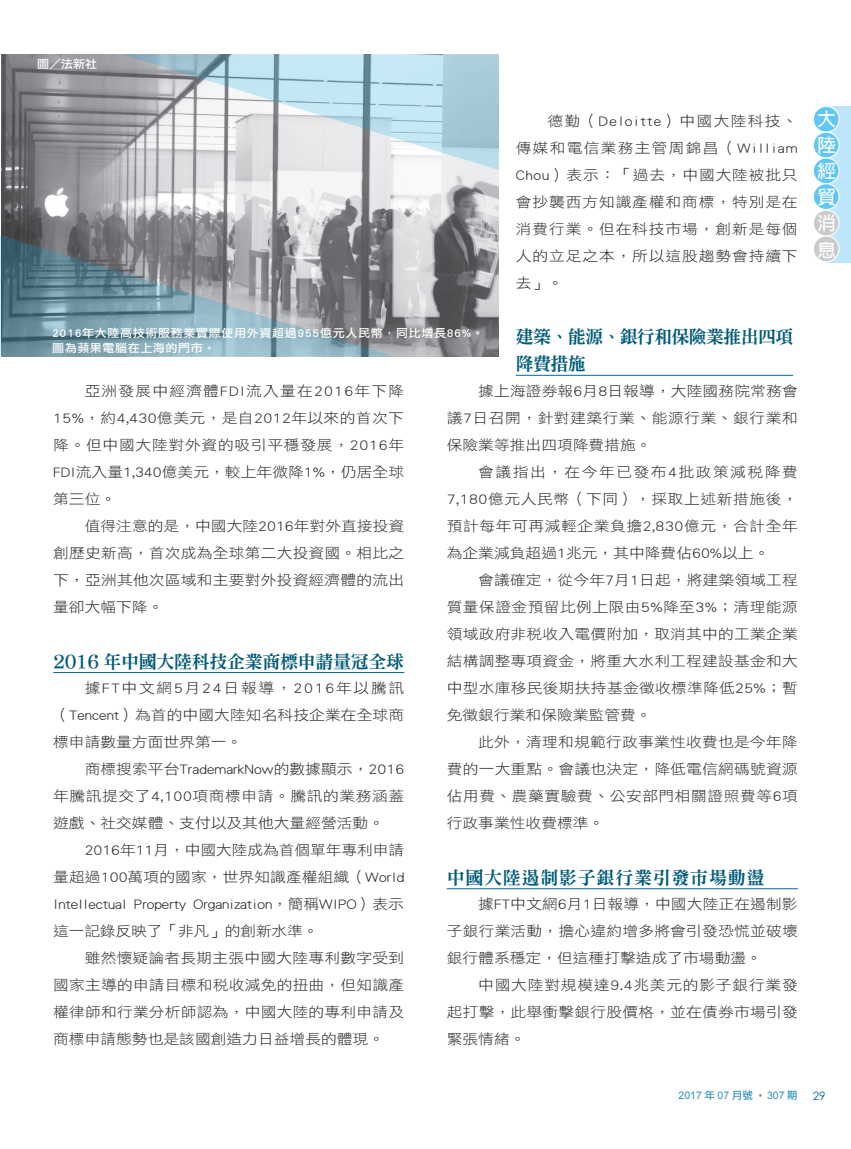
<style>
.page{position:relative;width:851px;height:1149px;background:#fff}
.page>*{position:absolute;margin:0;border:0;box-sizing:border-box;transform-origin:0 0}
.t1{font:700 18.45px/26.1px "Lin Gothic";color:#fff;text-align:justify}
.內文大標_無底線{font:18px "DFN Ming W9 WINP BF";letter-spacing:-.02em;color:#005b79}
.內文大標{font:18px/27px "DFN Ming W9 WINP BF";letter-spacing:-.04em;color:#005b79}
.內文大標_無底線-2{font:18px "DFN Ming W9 WINP BF";letter-spacing:.04em;color:#005b79}
.內文{font:14.1px/27px "DF Li Hei Std W3";letter-spacing:.015em;color:#2a2828;text-align:justify;scale:1.11 1}
.t2{font:11.55px "Century Gothic";color:#006995}
.圖說{font:11.4px/14.4px "DF Li Hei Std W5";letter-spacing:.055em;color:#fff;scale:1.05 1}
.t3{font:10.5px "Arial";color:#3592b9}
.s1{font-family:"DF Li Hei Std W5"}
.s2{font-family:"Adobe Ming Std";font-weight:300;color:#85878a}
</style>
<div class="page">
<hr style="left:53px;top:672px;width:351px;height:1px;background:#006995">
<hr style="left:516px;top:375px;width:277px;height:1px;background:#006995">
<hr style="left:446px;top:888px;width:351px;height:1px;background:#006995">
<svg style="left:0;top:54px;width:499px;height:302px;background:#a0acb2"></svg>
<div style="left:826px;top:106px;width:24px;height:156px;background:#bde6fc"></div>
<div style="left:813px;top:106px;width:26px;height:26px;background:#60c6f4;border-radius:50%"></div>
<div style="left:812px;top:106px;width:27px;height:27px;border:1px solid #fff;border-radius:50%"></div>
<div style="left:813px;top:210px;width:26px;height:26px;background:#c9cacc;border-radius:50%"></div>
<div style="left:812px;top:210px;width:27px;height:26px;border:1px solid #fff;border-radius:50%"></div>
<div style="left:813px;top:132px;width:26px;height:26px;background:#60c6f4;border-radius:50%"></div>
<div style="left:812px;top:132px;width:27px;height:26px;border:1px solid #fff;border-radius:50%"></div>
<div style="left:813px;top:236px;width:26px;height:26px;background:#c9cacc;border-radius:50%"></div>
<div style="left:812px;top:235px;width:27px;height:27px;border:1px solid #fff;border-radius:50%"></div>
<div style="left:813px;top:158px;width:26px;height:26px;background:#60c6f4;border-radius:50%"></div>
<div style="left:812px;top:157px;width:27px;height:27px;border:1px solid #fff;border-radius:50%"></div>
<div style="left:813px;top:184px;width:26px;height:25px;background:#60c6f4;border-radius:50%"></div>
<div style="left:812px;top:183px;width:27px;height:27px;border:1px solid #fff;border-radius:50%"></div>
<p class="圖說" style="left:37px;top:57px;width:59px">圖／法新社</p>
<p class="內文" style="left:516px;top:107px;width:255px;text-indent:32px">德勤（Deloitte）中國大陸科技、傳媒和電信業務主管周錦昌（William Chou）表示：「過去，中國大陸被批只會抄襲西方知識產權和商標，特別是在消費行業。但在科技市場，創新是每個人的立足之本，所以這股趨勢會持續下去」。</p>
<p class="內文大標" style="left:516px;top:323px;width:279px">建築、能源、銀行和保險業推出四項降費措施</p>
<p class="內文" style="left:446px;top:377px;width:318px;text-indent:32px">據上海證券報6月8日報導，大陸國務院常務會議7日召開，針對建築行業、能源行業、銀行業和保險業等推出四項降費措施。</p>
<p class="內文" style="left:446px;top:458px;width:318px;text-indent:32px">會議指出，在今年已發布4批政策減稅降費7,180億元人民幣（下同），採取上述新措施後，預計每年可再減輕企業負擔2,830億元，合計全年為企業減負超過1兆元，其中降費佔60%以上。</p>
<p class="內文" style="left:446px;top:566px;width:318px;text-indent:32px">會議確定，從今年7月1日起，將建築領域工程質量保證金預留比例上限由5%降至3%；清理能源領域政府非稅收入電價附加，取消其中的工業企業結構調整專項資金，將重大水利工程建設基金和大中型水庫移民後期扶持基金徵收標準降低25%；暫免徵銀行業和保險業監管費。</p>
<p class="內文" style="left:446px;top:728px;width:318px;text-indent:32px">此外，清理和規範行政事業性收費也是今年降費的一大重點。會議也決定，降低電信網碼號資源佔用費、農藥實驗費、公安部門相關證照費等6項行政事業性收費標準。</p>
<p class="內文大標_無底線-2" style="left:446px;top:868px;width:319px">中國大陸遏制影子銀行業引發市場動盪</p>
<p class="內文" style="left:446px;top:890px;width:318px;text-indent:32px">據FT中文網6月1日報導，中國大陸正在遏制影子銀行業活動，擔心違約增多將會引發恐慌並破壞銀行體系穩定，但這種打擊造成了市場動盪。</p>
<p class="內文" style="left:446px;top:971px;width:318px;text-indent:32px">中國大陸對規模達9.4兆美元的影子銀行業發起打擊，此舉衝擊銀行股價格，並在債券市場引發緊張情緒。</p>
<p class="圖說" style="left:52px;top:326px;width:412px">2016年大陸高技術服務業實際使用外資超過955億元人民幣，同比增長86%。圖為蘋果電腦在上海的門市。</p>
<p class="內文" style="left:53px;top:377px;width:318px;text-indent:32px">亞洲發展中經濟體FDI流入量在2016年下降15%，約4,430億美元，是自2012年以來的首次下降。但中國大陸對外資的吸引平穩發展，2016年FDI流入量1,340億美元，較上年微降1%，仍居全球第三位。</p>
<p class="內文" style="left:53px;top:512px;width:318px;text-indent:32px">值得注意的是，中國大陸2016年對外直接投資創歷史新高，首次成為全球第二大投資國。相比之下，亞洲其他次區域和主要對外投資經濟體的流出量卻大幅下降。</p>
<p class="內文大標_無底線" style="left:53px;top:652px;width:352px">2016 年中國大陸科技企業商標申請量冠全球</p>
<p class="內文" style="left:53px;top:674px;width:318px;text-indent:32px">據FT中文網5月24日報導，2016年以騰訊（Tencent）為首的中國大陸知名科技企業在全球商標申請數量方面世界第一。</p>
<p class="內文" style="left:53px;top:755px;width:318px;text-indent:32px">商標搜索平台TrademarkNow的數據顯示，2016年騰訊提交了4,100項商標申請。騰訊的業務涵蓋遊戲、社交媒體、支付以及其他大量經營活動。</p>
<p class="內文" style="left:53px;top:836px;width:318px;text-indent:32px">2016年11月，中國大陸成為首個單年專利申請量超過100萬項的國家，世界知識產權組織（World Intellectual Property Organization，簡稱WIPO）表示這一記錄反映了「非凡」的創新水準。</p>
<p class="內文" style="left:53px;top:944px;width:318px;text-indent:32px">雖然懷疑論者長期主張中國大陸專利數字受到國家主導的申請目標和稅收減免的扭曲，但知識產權律師和行業分析師認為，中國大陸的專利申請及商標申請態勢也是該國創造力日益增長的體現。</p>
<h1 class="t1" style="left:817px;top:106px;width:19px">大陸經貿消息</h1>
<p class="t3" style="left:678px;top:1089px;width:121px">2017 <span class="s1">年</span> 07 <span class="s1">月號</span> <span class="s2">˙</span>307 <span class="s1">期</span></p>
<p class="t2" style="left:812px;top:1087px;width:14px">29</p>
</div>
